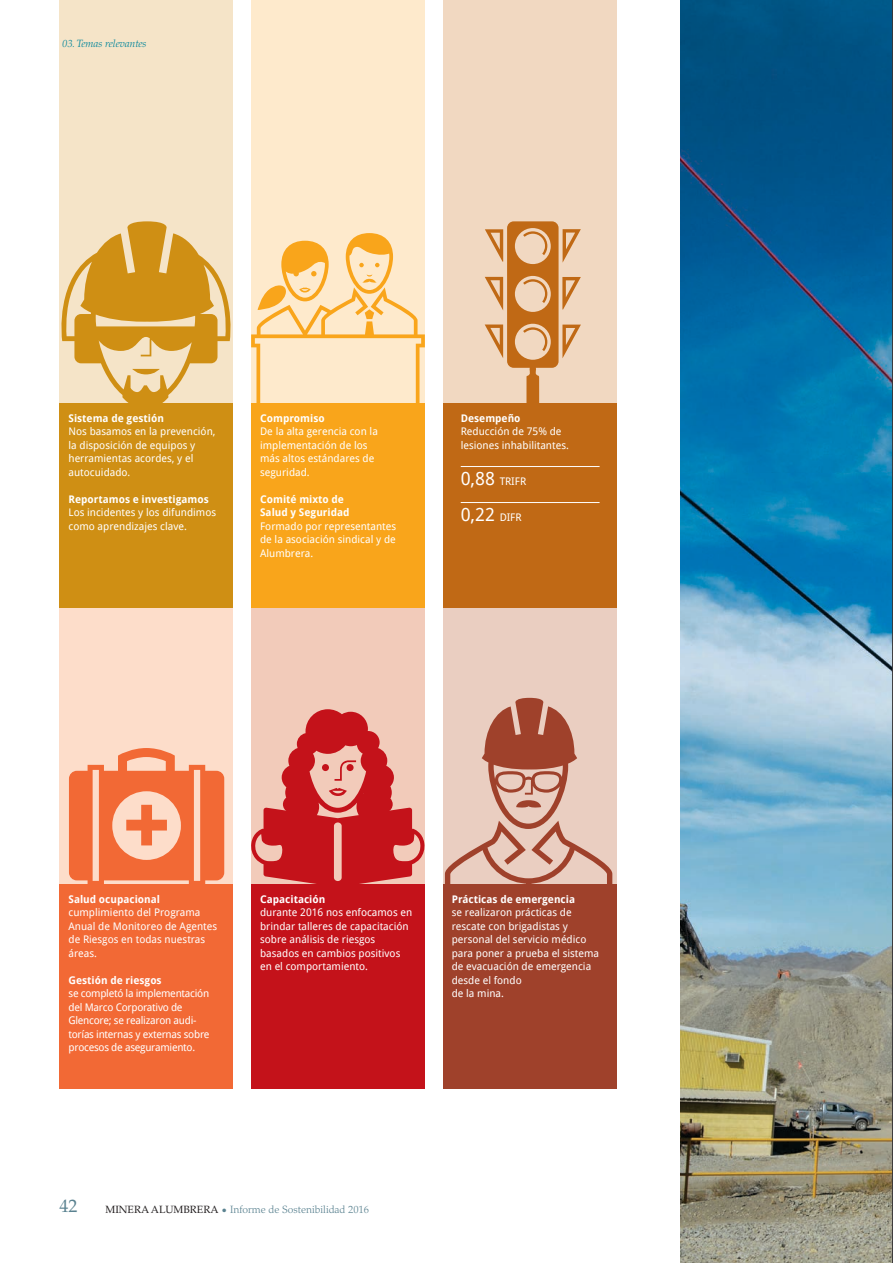
<style>
.page{position:relative;width:893px;height:1263px;background:#fff}
.page>*{position:absolute;margin:0;border:0;box-sizing:border-box;transform-origin:0 0}
.t1{font:18px "Droid Sans";color:#fff}
.t2{font:18px "Palatino LT Std";color:#5a8290}
.t3{font:10.5px/13.5px "Droid Sans";color:#fff}
.t4{font:700 10.5px/13.5px "Droid Sans";color:#fff}
.t5{font:10.5px/13.5px "Droid Sans";letter-spacing:-.025em;color:#fff}
.t6{font:300 10.5px "Palatino LT Std";color:#5a8290}
.t7{font:italic 300 10.5px "Palatino LT Std";color:#00849a}
.s1{font-size:18px}
.s2{font-size:10.5px}
.s3{font-weight:400;color:#231f20}
.s4{font-weight:400}
</style>
<div class="page">
<div style="left:60px;top:602px;width:173px;height:284px;background:#fdddca"></div>
<div style="left:251px;top:602px;width:174px;height:284px;background:#f2cbba"></div>
<div style="left:443px;top:602px;width:173px;height:284px;background:#eacec1"></div>
<div style="left:60px;top:0;width:173px;height:441px;background:#f5e4c8"></div>
<div style="left:251px;top:0;width:174px;height:441px;background:#feeacc"></div>
<div style="left:443px;top:0;width:173px;height:441px;background:#f1d8c1"></div>
<img style="left:680px;top:0;width:212px;height:1263px">
<svg style="left:445px;top:698px;width:167px;height:186px"></svg>
<svg style="left:251px;top:233px;width:174px;height:170px"></svg>
<div style="left:251px;top:403px;width:174px;height:204px;background:#f9a51b"></div>
<div style="left:443px;top:403px;width:173px;height:204px;background:#c06915"></div>
<div style="left:60px;top:403px;width:173px;height:204px;background:#cf8f14"></div>
<div style="left:60px;top:884px;width:173px;height:204px;background:#f26935"></div>
<div style="left:251px;top:884px;width:174px;height:204px;background:#c4121a"></div>
<div style="left:443px;top:884px;width:173px;height:204px;background:#9f412b"></div>
<hr style="left:461px;top:466px;width:139px;height:1px;background:#fff">
<hr style="left:461px;top:502px;width:139px;height:1px;background:#fff">
<svg style="left:485px;top:221px;width:96px;height:182px"></svg>
<svg style="left:69px;top:748px;width:155px;height:136px"></svg>
<svg style="left:251px;top:709px;width:174px;height:175px"></svg>
<svg style="left:59px;top:221px;width:172px;height:188px"></svg>
<hr style="left:892px;top:0;width:1px;height:1263px;background:#231f20">
<p class="t7" style="left:62px;top:37px;width:86px">03. Temas relevantes</p>
<p class="t4" style="left:69px;top:411px;width:97px">Sistema de gestión</p>
<p class="t3" style="left:69px;top:425px;width:148px">Nos basamos en la prevención, la disposición de equipos y herramientas acordes, y el autocuidado.</p>
<p class="t4" style="left:69px;top:492px;width:142px">Reportamos e investigamos</p>
<p class="t3" style="left:69px;top:506px;width:149px">Los incidentes y los difundimos como aprendizajes clave.</p>
<p class="t4" style="left:260px;top:411px;width:66px">Compromiso</p>
<p class="t3" style="left:260px;top:425px;width:119px">De la alta gerencia con la implementación de los más altos estándares de seguridad.</p>
<p class="t4" style="left:260px;top:492px;width:91px">Comité mixto de<br>Salud y Seguridad</p>
<p class="t3" style="left:260px;top:519px;width:137px;text-align:justify">Formado por representantes de la asociación sindical y de Alumbrera.</p>
<p class="t4" style="left:461px;top:411px;width:61px">Desempeño</p>
<p class="t3" style="left:461px;top:425px;width:110px">Reducción de 75% de lesiones inhabilitantes.</p>
<p class="t3" style="left:461px;top:474px;width:67px"><span class="s1">0,88</span> TRIFR</p>
<h1 class="t1" style="left:461px;top:504px;width:62px">0,22 <span class="s2">DIFR</span></h1>
<p class="t4" style="left:69px;top:892px;width:93px">Salud ocupacional</p>
<p class="t3" style="left:69px;top:906px;width:150px">cumplimiento del Programa<br>Anual de Monitoreo de Agentes de Riesgos en todas nuestras áreas.</p>
<p class="t4" style="left:69px;top:973px;width:95px">Gestión de riesgos</p>
<p class="t5" style="left:69px;top:987px;width:143px">se completó la implementación del Marco Corporativo de<br>Glencore; se realizaron audi&shy;torías internas y externas sobre procesos de aseguramiento.</p>
<p class="t4" style="left:260px;top:892px;width:67px">Capacitación</p>
<p class="t3" style="left:260px;top:906px;width:154px">durante 2016 nos enfocamos en brindar talleres de capacitación sobre análisis de riesgos basados en cambios positivos en el comportamiento.</p>
<p class="t4" style="left:452px;top:892px;width:125px">Prácticas de emergencia</p>
<p class="t3" style="left:452px;top:906px;width:149px">se realizaron prácticas de rescate con brigadistas y personal del servicio médico para poner a prueba el sistema de evacuación de emergencia desde el fondo<br>de la mina.</p>
<h1 class="t2" style="left:60px;top:1195px;width:19px">42</h1>
<p class="t6" style="left:105px;top:1203px;width:265px"><span class="s3">MINERA ALUMBRERA</span> <span class="s4">•</span> Informe de Sostenibilidad 2016</p>
</div>
